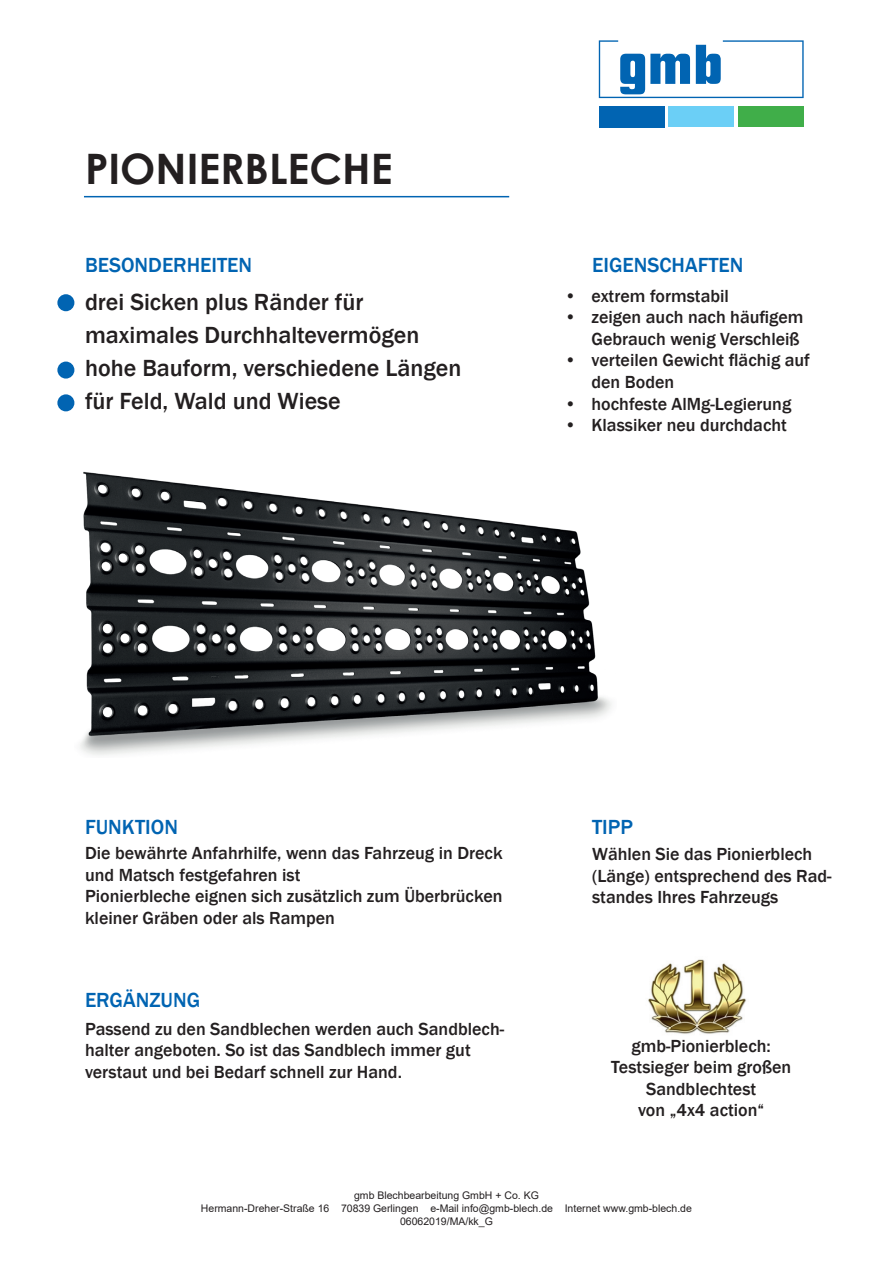
<style>
.page{position:relative;width:893px;height:1263px;background:#fff}
.page>*{position:absolute;margin:0;border:0;box-sizing:border-box;transform-origin:0 0}
.t1{font:700 42px "Century Gothic";color:#231f20}
.t2{font:500 24px/33px "Franklin Gothic";color:#231f20}
.t3{font:500 21px "Franklin Gothic";color:#0164b2}
.t4{font:500 18px/21.6px "Franklin Gothic";color:#231f20}
.t5{font:10.5px/12.6px "Arial";color:#231f20;text-align:center}
</style>
<div class="page">
<div style="left:57px;top:294px;width:17px;height:17px;background:#0164b2;border-radius:50%"></div>
<div style="left:57px;top:362px;width:17px;height:17px;background:#0164b2;border-radius:50%"></div>
<div style="left:57px;top:394px;width:17px;height:17px;background:#0164b2;border-radius:50%"></div>
<img style="left:648px;top:959px;width:99px;height:75px">
<img style="left:80px;top:471px;width:532px;height:284px">
<div style="left:599px;top:106px;width:66px;height:21px;background:#0164b2"></div>
<div style="left:668px;top:106px;width:66px;height:21px;background:#6bcff6"></div>
<div style="left:738px;top:106px;width:66px;height:21px;background:#40ae49"></div>
<svg style="left:599px;top:40px;width:205px;height:58px"></svg>
<hr style="left:84px;top:196px;width:425px;height:1px;background:#0164b2">
<h1 class="t1" style="left:85px;top:137px;width:309px">PIONIERBLECHE</h1>
<p class="t3" style="left:85px;top:252px;width:169px">BESONDERHEITEN</p>
<p class="t3" style="left:592px;top:252px;width:153px">EIGENSCHAFTEN</p>
<h2 class="t2" style="left:85px;top:286px;width:378px">drei Sicken plus Ränder für maximales Durchhaltevermögen hohe Bauform, verschiedene Längen für Feld, Wald und Wiese</h2>
<p class="t4" style="left:564px;top:285px;width:166px">• extrem formstabil</p>
<p class="t4" style="left:564px;top:306px;width:241px;text-align:right">• zeigen auch nach häufigem<br>Gebrauch wenig Verschleiß</p>
<p class="t4" style="left:591px;top:350px;width:220px;text-indent:-27px">• verteilen Gewicht flächig auf den Boden</p>
<p class="t4" style="left:564px;top:393px;width:228px">• hochfeste AlMg-Legierung</p>
<p class="t4" style="left:564px;top:414px;width:224px">• Klassiker neu durchdacht</p>
<p class="t3" style="left:85px;top:814px;width:94px">FUNKTION</p>
<p class="t3" style="left:592px;top:814px;width:42px">TIPP</p>
<p class="t4" style="left:85px;top:842px;width:419px">Die bewährte Anfahrhilfe, wenn das Fahrzeug in Dreck und Matsch festgefahren ist<br>Pionierbleche eignen sich zusätzlich zum Überbrücken kleiner Gräben oder als Rampen</p>
<p class="t4" style="left:592px;top:844px;width:241px">Wählen Sie das Pionierblech (Länge) entsprechend des Rad&shy;standes Ihres Fahrzeugs</p>
<p class="t3" style="left:85px;top:987px;width:117px">ERGÄNZUNG</p>
<p class="t4" style="left:85px;top:1018px;width:421px">Passend zu den Sandblechen werden auch Sandblech&shy;halter angeboten. So ist das Sandblech immer gut verstaut und bei Bedarf schnell zur Hand.</p>
<p class="t4" style="left:611px;top:1035px;width:182px;text-align:center">gmb-Pionierblech:<br>Testsieger beim großen<br>Sandblechtest<br>von „4x4 action“</p>
<p class="t5" style="left:201px;top:1189px;width:492px">gmb Blechbearbeitung GmbH + Co. KG<br>Hermann-Dreher-Straße 16 70839 Gerlingen e-Mail info@gmb-blech.de Internet www.gmb-blech.de<br>06062019/MA/kk_G</p>
</div>
